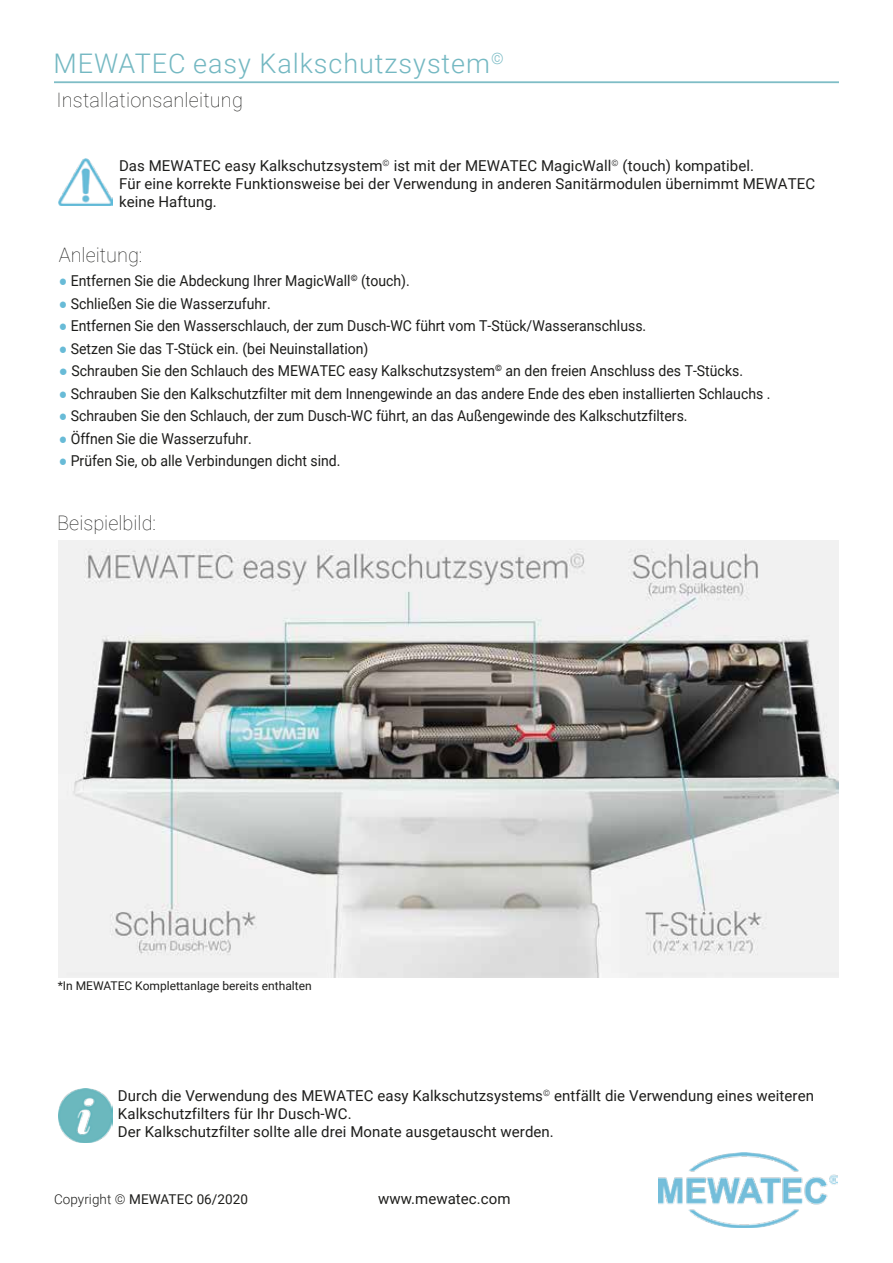
<style>
.page{position:relative;width:893px;height:1263px;background:#fff}
.page>*{position:absolute;margin:0;border:0;box-sizing:border-box;transform-origin:0 0}
.t1{font:300 27px "Roboto";letter-spacing:.035em;color:#74b8c2}
.t2{font:100 19.95px "Roboto";letter-spacing:.01em;color:#1d1d1b}
.t3{font:15px "Roboto";color:#1d1d1b;scale:.94 1}
.t4{font:15px/18px "Roboto";color:#1d1d1b}
.t5{font:13.5px "Roboto";letter-spacing:.005em;color:#1d1d1b}
.t6{font:12px "Roboto";color:#1d1d1b}
.s1{font-family:"Arial Narrow";color:#68bbd7}
.s2{font-weight:300}
</style>
<div class="page">
<img style="left:659px;top:1152px;width:178px;height:75px">
<hr style="left:54px;top:82px;width:785px;height:1px;background:#74b8c2">
<img style="left:59px;top:1088px;width:53px;height:54px">
<img style="left:59px;top:158px;width:53px;height:48px">
<img style="left:58px;top:540px;width:781px;height:437px">
<h1 class="t1" style="left:53px;top:45px;width:452px">MEWATEC easy Kalkschutzsystem<sup>©</sup></h1>
<h2 class="t2" style="left:56px;top:86px;width:188px">Installationsanleitung</h2>
<p class="t4" style="left:119px;top:156px;width:698px">Das MEWATEC easy Kalkschutzsystem<sup>©</sup> ist mit der MEWATEC MagicWall<sup>©</sup> (touch) kompatibel.<br>Für eine korrekte Funktionsweise bei der Verwendung in anderen Sanitärmodulen übernimmt MEWATEC keine Haftung.</p>
<h2 class="t2" style="left:59px;top:241px;width:85px">Anleitung:</h2>
<p class="t3" style="left:59px;top:270px;width:375px"><span class="s1">●</span> Entfernen Sie die Abdeckung Ihrer MagicWall<sup>©</sup> (touch).</p>
<p class="t3" style="left:59px;top:293px;width:227px"><span class="s1">●</span> Schließen Sie die Wasserzufuhr.</p>
<p class="t3" style="left:59px;top:315px;width:626px"><span class="s1">●</span> Entfernen Sie den Wasserschlauch, der zum Dusch-WC führt vom T-Stück/Wasseranschluss.</p>
<p class="t3" style="left:59px;top:338px;width:331px"><span class="s1">●</span> Setzen Sie das T-Stück ein. (bei Neuinstallation)</p>
<p class="t3" style="left:59px;top:360px;width:729px"><span class="s1">●</span> Schrauben Sie den Schlauch des MEWATEC easy Kalkschutzsystem<sup>©</sup> an den freien Anschluss des T-Stücks.</p>
<p class="t3" style="left:59px;top:383px;width:759px"><span class="s1">●</span> Schrauben Sie den Kalkschutzfilter mit dem Innengewinde an das andere Ende des eben installierten Schlauchs .</p>
<p class="t3" style="left:59px;top:405px;width:670px"><span class="s1">●</span> Schrauben Sie den Schlauch, der zum Dusch-WC führt, an das Außengewinde des Kalkschutzfilters.</p>
<p class="t3" style="left:59px;top:428px;width:207px"><span class="s1">●</span> Öffnen Sie die Wasserzufuhr.</p>
<p class="t3" style="left:59px;top:450px;width:301px"><span class="s1">●</span> Prüfen Sie, ob alle Verbindungen dicht sind.</p>
<h2 class="t2" style="left:57px;top:509px;width:100px">Beispielbild:</h2>
<p class="t6" style="left:58px;top:977px;width:256px">*In MEWATEC Komplettanlage bereits enthalten</p>
<p class="t4" style="left:118px;top:1086px;width:697px">Durch die Verwendung des MEWATEC easy Kalkschutzsystems<sup>©</sup> entfällt die Verwendung eines weiteren<br>Kalkschutzfilters für Ihr Dusch-WC.<br>Der Kalkschutzfilter sollte alle drei Monate ausgetauscht werden.</p>
<p class="t5" style="left:54px;top:1190px;width:196px"><span class="s2">Copyright ©</span> MEWATEC 06/2020</p>
<p class="t4" style="left:378px;top:1189px;width:134px">www.mewatec.com</p>
</div>
